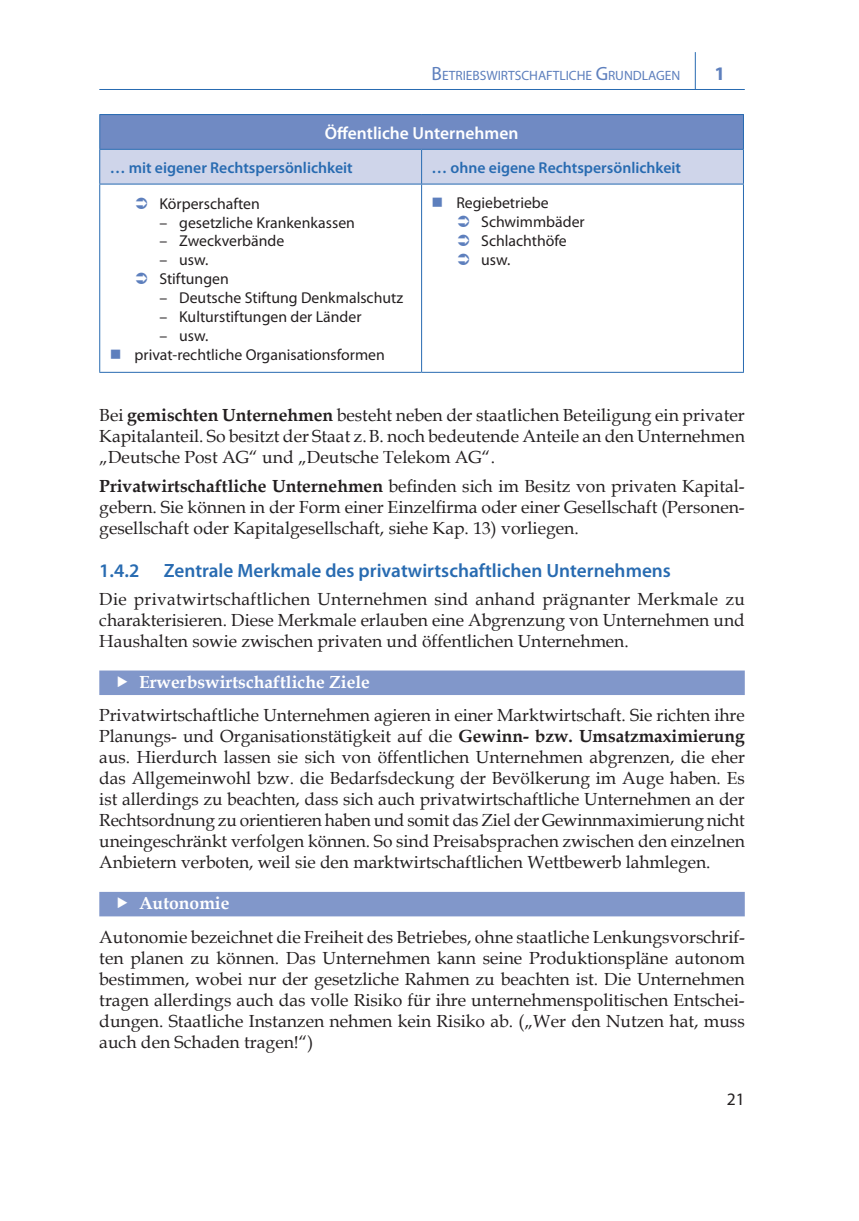
<style>
.page{position:relative;width:859px;height:1221px;background:#fff}
.page>*{position:absolute;margin:0;border:0;box-sizing:border-box;transform-origin:0 0}
.t1{font:600 19.25px "Myriad Pro";color:#286bb1}
.t2{font:700 19.25px "Myriad Pro";color:#5d7fbd}
.t3{font:17.5px/21px "Book Antiqua";color:#231f20;text-align:justify}
.t4{font:700 17.5px "Book Antiqua";color:#fff}
.t5{font:600 17.5px "Myriad Pro";color:#fff}
.t6{font:17.5px "Myriad Pro";color:#231f20}
.t7{font:15.75px/18.9px "Myriad Pro";color:#231f20}
.t8{font:600 15.75px "Myriad Pro";color:#286bb1}
.t9{font:13.47px "Myriad Pro";letter-spacing:-.005em;color:#5d7fbd}
.s1{font-size:19.25px}
.s2{font-weight:700}
</style>
<div class="page">
<hr style="left:99px;top:89px;width:645px;height:1px;background:#286bb1">
<hr style="left:694px;top:52px;width:1px;height:37px;background:#286bb1">
<div style="left:99px;top:670px;width:645px;height:25px;background:#8197ca"></div>
<div style="left:99px;top:891px;width:645px;height:25px;background:#8197ca"></div>
<div style="left:100px;top:115px;width:643px;height:34px;background:#708ac3"></div>
<div style="left:100px;top:150px;width:642px;height:34px;background:#cfd5ea"></div>
<hr style="left:99px;top:114px;width:322px;height:1px;background:#286bb1">
<hr style="left:99px;top:115px;width:1px;height:34px;background:#286bb1">
<hr style="left:421px;top:114px;width:322px;height:1px;background:#286bb1">
<hr style="left:742px;top:115px;width:1px;height:34px;background:#286bb1">
<hr style="left:99px;top:149px;width:322px;height:1px;background:#286bb1">
<hr style="left:99px;top:150px;width:1px;height:34px;background:#286bb1">
<hr style="left:421px;top:149px;width:322px;height:1px;background:#286bb1">
<hr style="left:421px;top:150px;width:1px;height:34px;background:#286bb1">
<hr style="left:742px;top:150px;width:1px;height:34px;background:#286bb1">
<hr style="left:99px;top:184px;width:322px;height:1px;background:#286bb1">
<hr style="left:421px;top:184px;width:322px;height:1px;background:#286bb1">
<hr style="left:99px;top:184px;width:1px;height:188px;background:#286bb1">
<hr style="left:421px;top:184px;width:1px;height:188px;background:#286bb1">
<hr style="left:742px;top:184px;width:1px;height:188px;background:#286bb1">
<hr style="left:99px;top:372px;width:322px;height:1px;background:#286bb1">
<hr style="left:421px;top:372px;width:322px;height:1px;background:#286bb1">
<p class="t9" style="left:431px;top:67px;width:250px"><span class="s1">B</span>ETRIEBSWIRTSCHAFTLICHE <span class="s1">G</span>RUNDLAGEN</p>
<p class="t2" style="left:714px;top:63px;width:12px">1</p>
<p class="t5" style="left:324px;top:121px;width:195px">Öffentliche Unternehmen</p>
<p class="t8" style="left:110px;top:157px;width:244px">… mit eigener Rechtspersönlichkeit</p>
<p class="t8" style="left:431px;top:157px;width:251px">… ohne eigene Rechtspersönlichkeit</p>
<p class="t7" style="left:159px;top:194px;width:102px">Körperschaften</p>
<p class="t7" style="left:159px;top:212px;width:197px">– gesetzliche Krankenkassen</p>
<p class="t7" style="left:159px;top:231px;width:126px">– Zweckverbände</p>
<p class="t7" style="left:159px;top:250px;width:71px">– usw.<br>Stiftungen</p>
<p class="t7" style="left:159px;top:288px;width:245px">– Deutsche Stiftung Denkmalschutz</p>
<p class="t7" style="left:159px;top:307px;width:203px">– Kulturstiftungen der Länder</p>
<p class="t7" style="left:134px;top:326px;width:252px;text-indent:25px">– usw.<br>privat-rechtliche Organisationsformen</p>
<p class="t7" style="left:481px;top:193px;width:105px;text-indent:-25px">Regiebetriebe<br>Schwimmbäder<br>Schlachthöfe usw.</p>
<p class="t3" style="left:99px;top:404px;width:646px">Bei <span class="s2">gemischten Unternehmen</span> besteht neben der staatlichen Beteiligung ein privater Kapitalanteil. So besitzt der Staat z.B. noch bedeutende Anteile an den Unternehmen „Deutsche Post AG“ und „Deutsche Telekom AG“.</p>
<p class="t3" style="left:99px;top:474px;width:646px"><span class="s2">Privatwirtschaftliche Unternehmen</span> befinden sich im Besitz von privaten Kapital&shy;gebern. Sie können in der Form einer Einzelfirma oder einer Gesellschaft (Personen&shy;gesellschaft oder Kapitalgesellschaft, siehe Kap. 13) vorliegen.</p>
<p class="t1" style="left:99px;top:558px;width:42px">1.4.2</p>
<p class="t1" style="left:164px;top:558px;width:508px">Zentrale Merkmale des privatwirtschaftlichen Unternehmens</p>
<p class="t3" style="left:99px;top:588px;width:646px">Die privatwirtschaftlichen Unternehmen sind anhand prägnanter Merkmale zu charakterisieren. Diese Merkmale erlauben eine Abgrenzung von Unternehmen und Haushalten sowie zwischen privaten und öffentlichen Unternehmen.</p>
<p class="t4" style="left:139px;top:670px;width:232px">Erwerbswirtschaftliche Ziele</p>
<p class="t3" style="left:99px;top:704px;width:647px">Privatwirtschaftliche Unternehmen agieren in einer Marktwirtschaft. Sie richten ihre Planungs- und Organisationstätigkeit auf die <span class="s2">Gewinn- bzw. Umsatzmaximierung </span>aus. Hierdurch lassen sie sich von öffentlichen Unternehmen abgrenzen, die eher das Allgemeinwohl bzw. die Bedarfsdeckung der Bevölkerung im Auge haben. Es ist allerdings zu beachten, dass sich auch privatwirtschaftliche Unternehmen an der Rechtsordnung zu orientieren haben und somit das Ziel der Gewinnmaximierung nicht uneingeschränkt verfolgen können. So sind Preisabsprachen zwischen den einzelnen Anbietern verboten, weil sie den marktwirtschaftlichen Wettbewerb lahmlegen.</p>
<p class="t4" style="left:139px;top:891px;width:92px">Autonomie</p>
<p class="t3" style="left:99px;top:925px;width:647px">Autonomie bezeichnet die Freiheit des Betriebes, ohne staatliche Lenkungsvorschrif&shy;ten planen zu können. Das Unternehmen kann seine Produktionspläne autonom bestimmen, wobei nur der gesetzliche Rahmen zu beachten ist. Die Unternehmen tragen allerdings auch das volle Risiko für ihre unternehmenspolitischen Entschei&shy;dungen. Staatliche Instanzen nehmen kein Risiko ab. („Wer den Nutzen hat, muss auch den Schaden tragen!“)</p>
<p class="t6" style="left:726px;top:1088px;width:19px">21</p>
</div>
